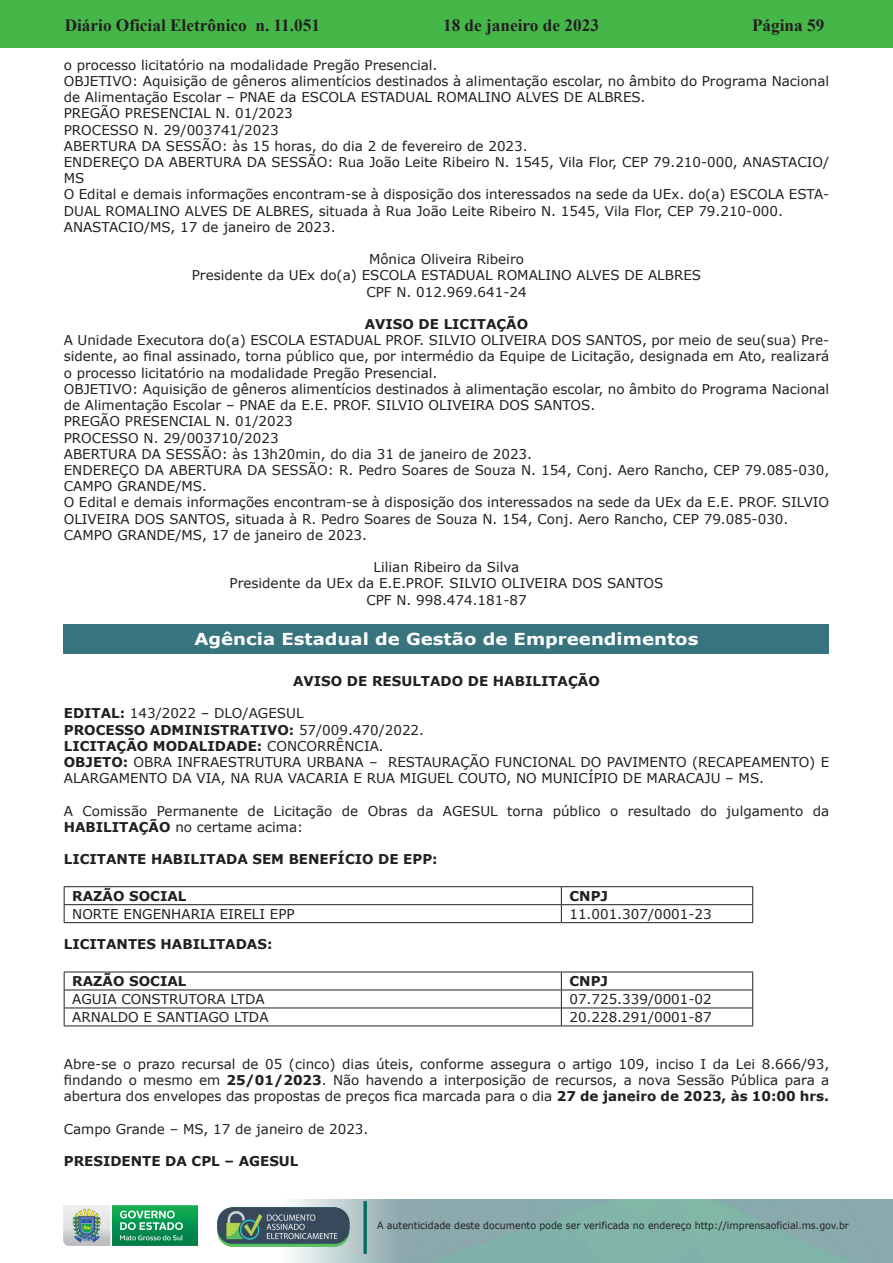
<style>
.page{position:relative;width:893px;height:1263px;background:#fff}
.page>*{position:absolute;margin:0;border:0;box-sizing:border-box;transform-origin:0 0}
.t1{font:700 17.25px "Times New Roman";color:#231f20}
.Atos_de_Licitações_S{font:700 16.5px "Verdana";color:#fff;scale:1.1 1}
.Normal_wrd_27{font:13.5px/16.2px "Verdana";color:#231f20}
.Normal_rtf_9{font:13.5px/16.2px "Verdana";color:#231f20}
.Normal_rtf_9-2{font:700 13.5px "Verdana";color:#231f20}
.Normal_wrd_27-2{font:700 13.5px "Verdana";color:#231f20}
.t2{font:9.9px "Verdana";color:#231f20;scale:.95 1}
.s1{font-weight:700}
.s2{font-weight:400}
</style>
<div class="page">
<div style="left:0;top:0;width:893px;height:48px;background:#45b749"></div>
<img style="left:63px;top:1199px;width:830px;height:64px">
<img style="left:364px;top:1202px;width:2px;height:51px">
<img style="left:218px;top:1207px;width:132px;height:39px">
<img style="left:64px;top:1205px;width:134px;height:41px">
<div style="left:64px;top:624px;width:765px;height:29px;background:#37747e"></div>
<hr style="left:64px;top:886px;width:497px;height:1px;background:#231f20">
<hr style="left:561px;top:886px;width:192px;height:1px;background:#231f20">
<hr style="left:64px;top:904px;width:497px;height:1px;background:#231f20">
<hr style="left:561px;top:904px;width:192px;height:1px;background:#231f20">
<hr style="left:64px;top:922px;width:497px;height:1px;background:#231f20">
<hr style="left:561px;top:922px;width:192px;height:1px;background:#231f20">
<svg style="left:64px;top:887px;width:1px;height:35px"></svg>
<svg style="left:561px;top:887px;width:1px;height:35px"></svg>
<svg style="left:752px;top:887px;width:1px;height:35px"></svg>
<hr style="left:64px;top:972px;width:497px;height:1px;background:#231f20">
<hr style="left:561px;top:972px;width:192px;height:1px;background:#231f20">
<hr style="left:64px;top:989px;width:497px;height:1px;background:#231f20">
<hr style="left:561px;top:989px;width:192px;height:1px;background:#231f20">
<hr style="left:64px;top:1007px;width:497px;height:1px;background:#231f20">
<hr style="left:561px;top:1007px;width:192px;height:1px;background:#231f20">
<hr style="left:64px;top:1025px;width:497px;height:1px;background:#231f20">
<hr style="left:561px;top:1025px;width:192px;height:1px;background:#231f20">
<svg style="left:64px;top:972px;width:1px;height:53px"></svg>
<svg style="left:561px;top:972px;width:1px;height:53px"></svg>
<svg style="left:752px;top:972px;width:1px;height:53px"></svg>
<p class="t1" style="left:65px;top:13px;width:257px">Diário Oficial Eletrônico n. 11.051</p>
<p class="t1" style="left:443px;top:13px;width:157px">18 de janeiro de 2023</p>
<p class="t1" style="left:752px;top:13px;width:74px">Página 59</p>
<p class="Normal_wrd_27" style="left:64px;top:57px;width:375px">o processo licitatório na modalidade Pregão Presencial.</p>
<p class="Normal_wrd_27" style="left:64px;top:73px;width:767px">OBJETIVO: Aquisição de gêneros alimentícios destinados à alimentação escolar, no âmbito do Programa Nacional de Alimentação Escolar – PNAE da ESCOLA ESTADUAL ROMALINO ALVES DE ALBRES.</p>
<p class="Normal_wrd_27" style="left:64px;top:105px;width:231px">PREGÃO PRESENCIAL N. 01/2023</p>
<p class="Normal_wrd_27" style="left:64px;top:122px;width:216px">PROCESSO N. 29/003741/2023</p>
<p class="Normal_wrd_27" style="left:64px;top:138px;width:465px">ABERTURA DA SESSÃO: às 15 horas, do dia 2 de fevereiro de 2023.</p>
<p class="Normal_wrd_27" style="left:64px;top:154px;width:767px">ENDEREÇO DA ABERTURA DA SESSÃO: Rua João Leite Ribeiro N. 1545, Vila Flor, CEP 79.210-000, ANASTACIO/<br>MS</p>
<p class="Normal_wrd_27" style="left:64px;top:186px;width:767px">O Edital e demais informações encontram-se à disposição dos interessados na sede da UEx. do(a) ESCOLA ESTA-<br>DUAL ROMALINO ALVES DE ALBRES, situada à Rua João Leite Ribeiro N. 1545, Vila Flor, CEP 79.210-000.</p>
<p class="Normal_wrd_27" style="left:64px;top:219px;width:273px">ANASTACIO/MS, 17 de janeiro de 2023.</p>
<p class="Normal_wrd_27" style="left:369px;top:251px;width:156px">Mônica Oliveira Ribeiro</p>
<p class="Normal_wrd_27" style="left:192px;top:267px;width:511px">Presidente da UEx do(a) ESCOLA ESTADUAL ROMALINO ALVES DE ALBRES</p>
<p class="Normal_wrd_27" style="left:366px;top:284px;width:162px">CPF N. 012.969.641-24</p>
<p class="Normal_wrd_27-2" style="left:365px;top:315px;width:165px">AVISO DE LICITAÇÃO</p>
<p class="Normal_wrd_27" style="left:64px;top:332px;width:767px;text-align:justify">A Unidade Executora do(a) ESCOLA ESTADUAL PROF. SILVIO OLIVEIRA DOS SANTOS, por meio de seu(sua) Pre&shy;sidente, ao final assinado, torna público que, por intermédio da Equipe de Licitação, designada em Ato, realizará o processo licitatório na modalidade Pregão Presencial.</p>
<p class="Normal_wrd_27" style="left:64px;top:381px;width:767px">OBJETIVO: Aquisição de gêneros alimentícios destinados à alimentação escolar, no âmbito do Programa Nacional de Alimentação Escolar – PNAE da E.E. PROF. SILVIO OLIVEIRA DOS SANTOS.</p>
<p class="Normal_wrd_27" style="left:64px;top:413px;width:231px">PREGÃO PRESENCIAL N. 01/2023</p>
<p class="Normal_wrd_27" style="left:64px;top:429px;width:216px">PROCESSO N. 29/003710/2023</p>
<p class="Normal_wrd_27" style="left:64px;top:446px;width:470px">ABERTURA DA SESSÃO: às 13h20min, do dia 31 de janeiro de 2023.</p>
<p class="Normal_wrd_27" style="left:64px;top:462px;width:767px">ENDEREÇO DA ABERTURA DA SESSÃO: R. Pedro Soares de Souza N. 154, Conj. Aero Rancho, CEP 79.085-030,<br>CAMPO GRANDE/MS.</p>
<p class="Normal_wrd_27" style="left:64px;top:494px;width:767px">O Edital e demais informações encontram-se à disposição dos interessados na sede da UEx da E.E. PROF. SILVIO<br>OLIVEIRA DOS SANTOS, situada à R. Pedro Soares de Souza N. 154, Conj. Aero Rancho, CEP 79.085-030.</p>
<p class="Normal_wrd_27" style="left:64px;top:527px;width:305px">CAMPO GRANDE/MS, 17 de janeiro de 2023.</p>
<p class="Normal_wrd_27" style="left:374px;top:559px;width:147px">Lilian Ribeiro da Silva</p>
<p class="Normal_wrd_27" style="left:230px;top:575px;width:435px">Presidente da UEx da E.E.PROF. SILVIO OLIVEIRA DOS SANTOS</p>
<p class="Normal_wrd_27" style="left:366px;top:591px;width:162px">CPF N. 998.474.181-87</p>
<p class="Atos_de_Licitações_S" style="left:194px;top:627px;width:460px">Agência Estadual de Gestão de Empreendimentos</p>
<p class="Normal_rtf_9-2" style="left:293px;top:671px;width:308px">AVISO DE RESULTADO DE HABILITAÇÃO</p>
<p class="Normal_rtf_9" style="left:64px;top:705px;width:241px"><span class="s1">EDITAL:</span> 143/2022 – DLO/AGESUL</p>
<p class="Normal_rtf_9-2" style="left:64px;top:720px;width:362px">PROCESSO ADMINISTRATIVO: <span class="s2">57/009.470/2022.</span></p>
<p class="Normal_rtf_9-2" style="left:64px;top:736px;width:322px">LICITAÇÃO MODALIDADE: <span class="s2">CONCORRÊNCIA.</span></p>
<p class="Normal_rtf_9" style="left:64px;top:754px;width:767px"><span class="s1">OBJETO:</span> OBRA INFRAESTRUTURA URBANA – RESTAURAÇÃO FUNCIONAL DO PAVIMENTO (RECAPEAMENTO) E<br>ALARGAMENTO DA VIA, NA RUA VACARIA E RUA MIGUEL COUTO, NO MUNICÍPIO DE MARACAJU – MS.</p>
<p class="Normal_rtf_9" style="left:64px;top:802px;width:767px">A Comissão Permanente de Licitação de Obras da AGESUL torna público o resultado do julgamento da<br><span class="s1">HABILITAÇÃO</span> no certame acima:</p>
<p class="Normal_rtf_9-2" style="left:64px;top:850px;width:375px">LICITANTE HABILITADA SEM BENEFÍCIO DE EPP:</p>
<p class="Normal_rtf_9-2" style="left:72px;top:886px;width:116px">RAZÃO SOCIAL</p>
<p class="Normal_rtf_9-2" style="left:569px;top:886px;width:40px">CNPJ</p>
<p class="Normal_rtf_9" style="left:72px;top:906px;width:224px">NORTE ENGENHARIA EIRELI EPP</p>
<p class="Normal_rtf_9" style="left:569px;top:906px;width:144px">11.001.307/0001-23</p>
<p class="Normal_rtf_9-2" style="left:64px;top:935px;width:210px">LICITANTES HABILITADAS:</p>
<p class="Normal_rtf_9-2" style="left:72px;top:972px;width:116px">RAZÃO SOCIAL</p>
<p class="Normal_rtf_9-2" style="left:569px;top:972px;width:40px">CNPJ</p>
<p class="Normal_rtf_9" style="left:72px;top:991px;width:194px">AGUIA CONSTRUTORA LTDA</p>
<p class="Normal_rtf_9" style="left:569px;top:991px;width:144px">07.725.339/0001-02</p>
<p class="Normal_rtf_9" style="left:72px;top:1009px;width:198px">ARNALDO E SANTIAGO LTDA</p>
<p class="Normal_rtf_9" style="left:569px;top:1009px;width:144px">20.228.291/0001-87</p>
<p class="Normal_rtf_9" style="left:64px;top:1056px;width:767px;text-align:justify">Abre-se o prazo recursal de 05 (cinco) dias úteis, conforme assegura o artigo 109, inciso I da Lei 8.666/93, findando o mesmo em <span class="s1">25/01/2023</span>. Não havendo a interposição de recursos, a nova Sessão Pública para a abertura dos envelopes das propostas de preços fica marcada para o dia <span class="s1">27 de janeiro de 2023, às 10:00 hrs.</span></p>
<p class="Normal_rtf_9" style="left:64px;top:1120px;width:306px">Campo Grande – MS, 17 de janeiro de 2023.</p>
<p class="Normal_rtf_9-2" style="left:64px;top:1152px;width:236px">PRESIDENTE DA CPL – AGESUL</p>
<p class="t2" style="left:377px;top:1219px;width:498px">A autenticidade deste documento pode ser verificada no endereço http://imprensaoficial.ms.gov.br</p>
</div>
